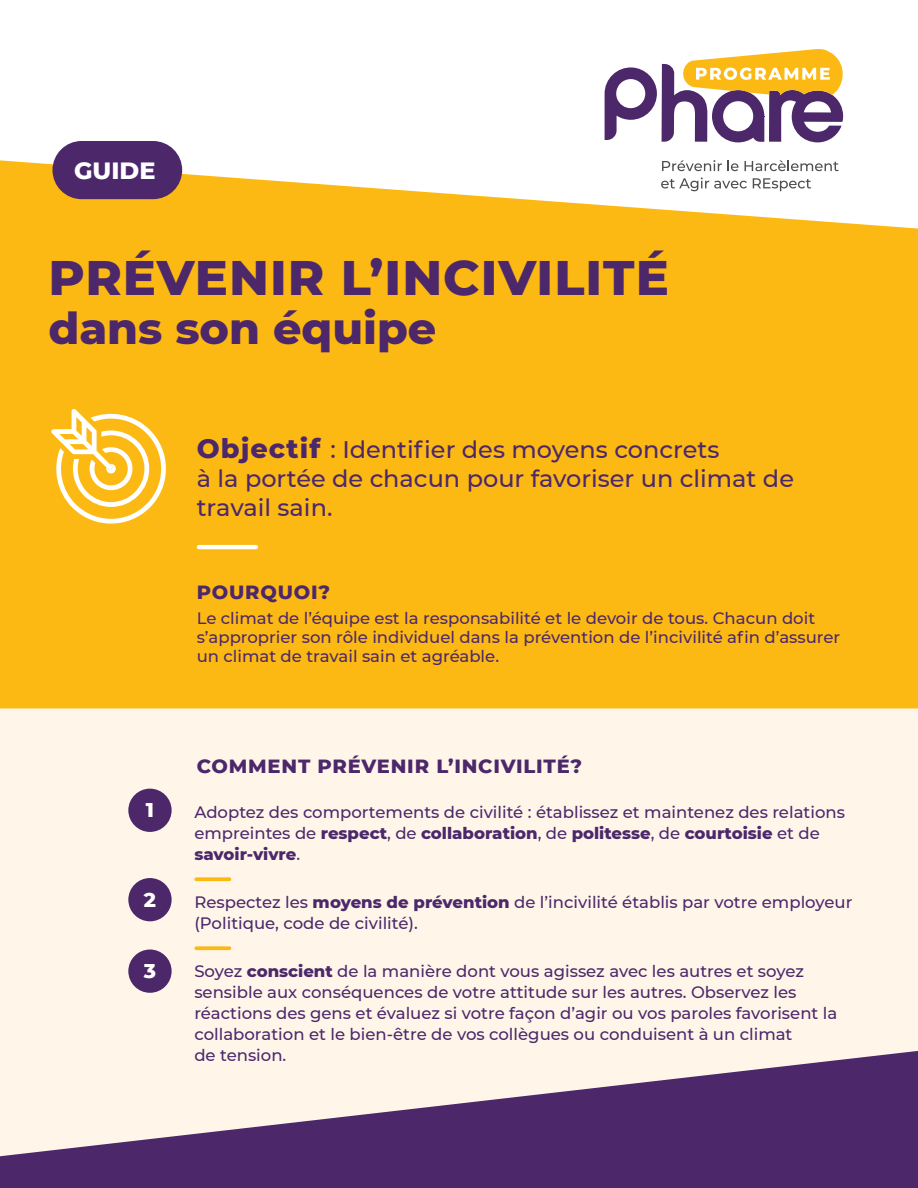
<style>
.page{position:relative;width:918px;height:1188px;background:#fff}
.page>*{position:absolute;margin:0;border:0;box-sizing:border-box;transform-origin:0 0}
.t1{font:800 49.5px "Montserrat";letter-spacing:.02em;color:#4c286b}
.t2{font:800 44.4px "Montserrat";color:#4c286b}
.t3{font:500 24px/28.8px "Montserrat";color:#4c286b}
.t4{font:800 24px "Montserrat";color:#fff}
.t5{font:800 20.4px "Montserrat";color:#fff}
.t6{font:800 19.5px "Montserrat";letter-spacing:.04em;color:#4c286b}
.t7{font:500 16.5px/21px "Montserrat";color:#4c286b}
.s1{font-weight:800;font-size:27.15px}
.s2{font-weight:800}
</style>
<div class="page">
<div style="left:0;top:696px;width:918px;height:492px;background:#fff6e9"></div>
<div style="left:0;top:160px;width:918px;height:548px;background:#fdb913"></div>
<div style="left:52px;top:141px;width:130px;height:58px;background:#4c286b;border-radius:29px"></div>
<svg style="left:662px;top:160px;width:60px;height:11px"></svg>
<svg style="left:728px;top:160px;width:11px;height:11px"></svg>
<svg style="left:745px;top:160px;width:94px;height:11px"></svg>
<svg style="left:661px;top:177px;width:86px;height:14px"></svg>
<svg style="left:753px;top:178px;width:58px;height:13px"></svg>
<svg style="left:605px;top:49px;width:239px;height:93px"></svg>
<svg style="left:51px;top:409px;width:115px;height:115px"></svg>
<hr style="left:199px;top:545px;width:57px;height:4px;background:#fff">
<div style="left:128px;top:789px;width:44px;height:43px;background:#4c286b;border-radius:50%"></div>
<div style="left:128px;top:878px;width:44px;height:43px;background:#4c286b;border-radius:50%"></div>
<div style="left:128px;top:950px;width:44px;height:43px;background:#4c286b;border-radius:50%"></div>
<svg style="left:196px;top:877px;width:33px;height:4px"></svg>
<svg style="left:196px;top:946px;width:33px;height:4px"></svg>
<svg style="left:0;top:1051px;width:918px;height:137px;fill:#4c286b"></svg>
<h3 class="t4" style="left:74px;top:153px;width:83px">GUIDE</h3>
<h1 class="t1" style="left:48px;top:242px;width:622px">PRÉVENIR L’INCIVILITÉ</h1>
<h2 class="t2" style="left:48px;top:295px;width:390px">dans son équipe</h2>
<h3 class="t3" style="left:197px;top:434px;width:599px"><span class="s1">Objectif</span> : Identifier des moyens concrets<br>à la portée de chacun pour favoriser un climat de travail sain.</h3>
<p class="t6" style="left:197px;top:578px;width:135px">POURQUOI?</p>
<p class="t7" style="left:197px;top:608px;width:645px;line-height:18.8px">Le climat de l’équipe est la responsabilité et le devoir de tous. Chacun doit s’approprier son rôle individuel dans la prévention de l’incivilité afin d’assurer un climat de travail sain et agréable.</p>
<p class="t5" style="left:146px;top:795px;width:10px">1</p>
<p class="t5" style="left:144px;top:884px;width:14px">2</p>
<p class="t5" style="left:144px;top:956px;width:14px">3</p>
<p class="t6" style="left:197px;top:751px;width:387px">COMMENT PRÉVENIR L’INCIVILITÉ?</p>
<p class="t7" style="left:194px;top:801px;width:652px">Adoptez des comportements de civilité : établissez et maintenez des relations empreintes de <span class="s2">respect</span>, de <span class="s2">collaboration</span>, de <span class="s2">politesse</span>, de <span class="s2">courtoisie</span> et de <span class="s2">savoir-vivre</span>.</p>
<p class="t7" style="left:194px;top:891px;width:660px">Respectez les <span class="s2">moyens de prévention</span> de l’incivilité établis par votre employeur (Politique, code de civilité).</p>
<p class="t7" style="left:194px;top:960px;width:644px">Soyez <span class="s2">conscient</span> de la manière dont vous agissez avec les autres et soyez sensible aux conséquences de votre attitude sur les autres. Observez les réactions des gens et évaluez si votre façon d’agir ou vos paroles favorisent la collaboration et le bien-être de vos collègues ou conduisent à un climat<br>de tension.</p>
</div>
